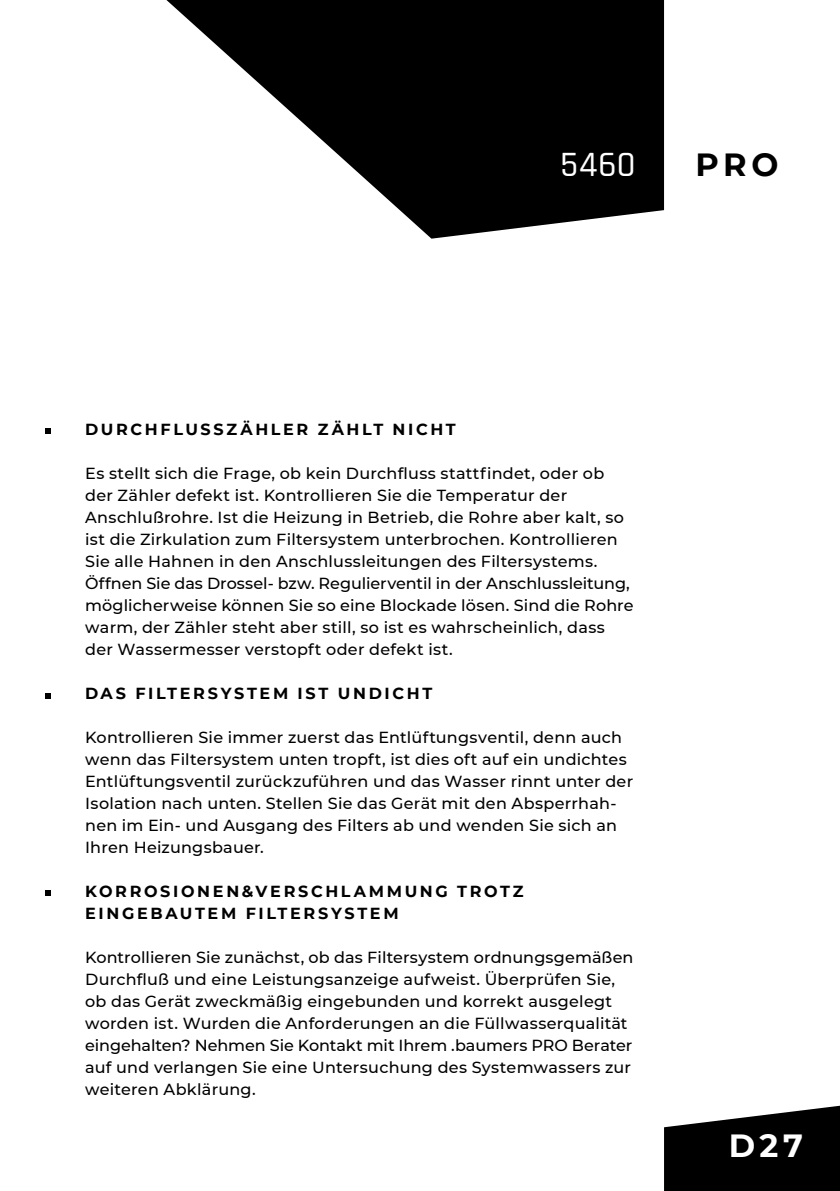
<style>
.page{position:relative;width:840px;height:1191px;background:#fff}
.page>*{position:absolute;margin:0;border:0;box-sizing:border-box;transform-origin:0 0}
.t1{font:500 36px "Rajdhani";color:#fff}
.t2{font:700 32px "Montserrat";color:#fff}
.t3{font:700 32px "Montserrat";color:#000}
.t4{font:500 16px/22px "Montserrat";letter-spacing:.015em;color:#000}
.t5{font:700 16px/22px "Montserrat";letter-spacing:.165em;color:#000}
</style>
<div class="page">
<svg style="left:664px;top:1105px;width:175px;height:86px"></svg>
<svg style="left:45px;top:428px;width:6px;height:6px"></svg>
<svg style="left:45px;top:693px;width:6px;height:6px"></svg>
<svg style="left:45px;top:890px;width:6px;height:6px"></svg>
<svg style="left:166px;top:0;width:497px;height:239px;fill:#000"></svg>
<h1 class="t1" style="left:560px;top:144px;width:77px">5460</h1>
<h2 class="t3" style="left:695px;top:141px;width:84px">PRO</h2>
<p class="t5" style="left:85px;top:418px;width:372px">DURCHFLUSSZÄHLER ZÄHLT NICHT</p>
<p class="t4" style="left:85px;top:462px;width:549px">Es stellt sich die Frage, ob kein Durchfluss stattfindet, oder ob der Zähler defekt ist. Kontrollieren Sie die Temperatur der Anschlußrohre. Ist die Heizung in Betrieb, die Rohre aber kalt, so ist die Zirkulation zum Filtersystem unterbrochen. Kontrollieren Sie alle Hahnen in den Anschlussleitungen des Filtersystems.<br>Öffnen Sie das Drossel- bzw. Regulierventil in der Anschlussleitung, möglicherweise können Sie so eine Blockade lösen. Sind die Rohre warm, der Zähler steht aber still, so ist es wahrscheinlich, dass der Wassermesser verstopft oder defekt ist.</p>
<p class="t5" style="left:85px;top:682px;width:348px">DAS FILTERSYSTEM IST UNDICHT</p>
<p class="t4" style="left:85px;top:726px;width:549px">Kontrollieren Sie immer zuerst das Entlüftungsventil, denn auch wenn das Filtersystem unten tropft, ist dies oft auf ein undichtes Entlüftungsventil zurückzuführen und das Wasser rinnt unter der Isolation nach unten. Stellen Sie das Gerät mit den Absperrhah&shy;nen im Ein- und Ausgang des Filters ab und wenden Sie sich an Ihren Heizungsbauer.</p>
<p class="t5" style="left:85px;top:880px;width:440px">KORROSIONEN&amp;VERSCHLAMMUNG TROTZ<br>EINGEBAUTEM FILTERSYSTEM</p>
<p class="t4" style="left:85px;top:946px;width:549px">Kontrollieren Sie zunächst, ob das Filtersystem ordnungsgemäßen Durchfluß und eine Leistungsanzeige aufweist. Überprüfen Sie, ob das Gerät zweckmäßig eingebunden und korrekt ausgelegt worden ist. Wurden die Anforderungen an die Füllwasserqualität eingehalten? Nehmen Sie Kontakt mit Ihrem .baumers PRO Berater auf und verlangen Sie eine Untersuchung des Systemwassers zur weiteren Abklärung.</p>
<h2 class="t2" style="left:728px;top:1122px;width:76px">D27</h2>
</div>
